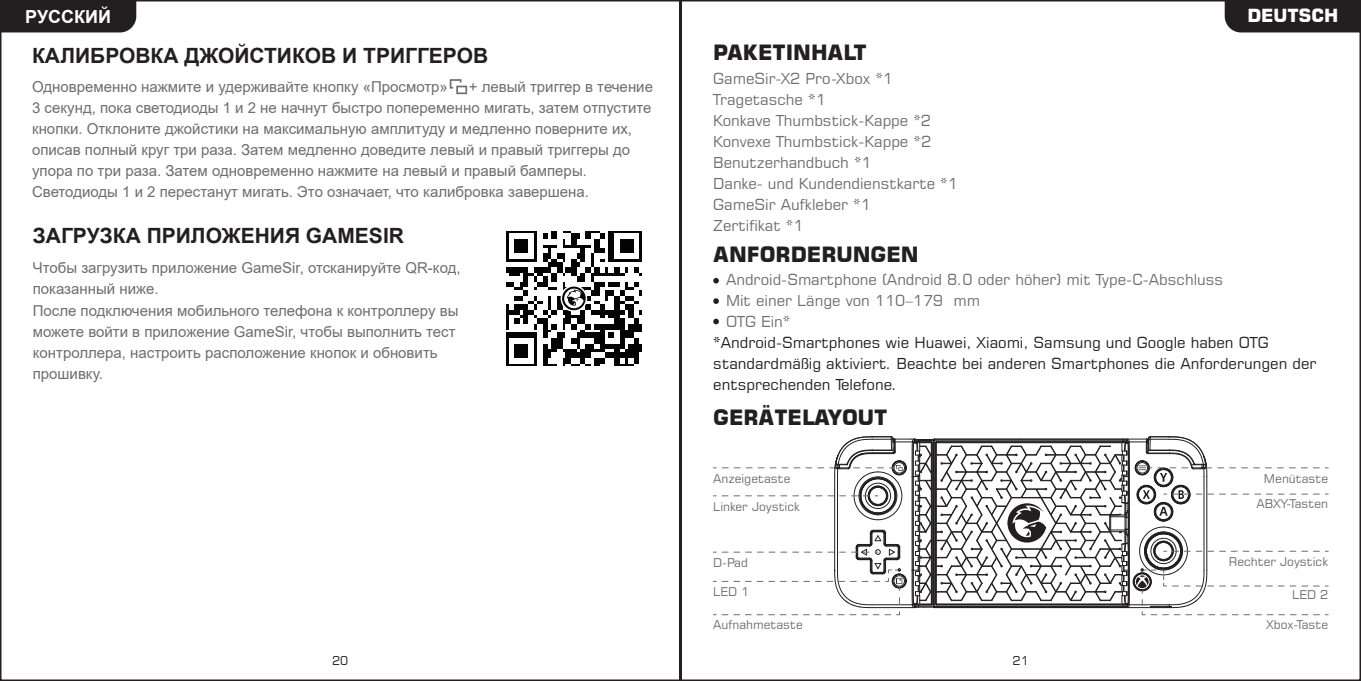
<style>
.page{position:relative;width:1361px;height:681px;background:#fff}
.page>*{position:absolute;margin:0;border:0;box-sizing:border-box;transform-origin:0 0}
.t1{font:700 21px "Arial";color:#231f20}
.t2{font:700 21px "Square 721 BT";color:#231f20}
.t3{font:700 18px "Arial";color:#fff}
.t4{font:700 18px "Square 721 BT";color:#fff}
.t5{font:15px/21px "Arial";color:#6d6e71}
.t6{font:15px/21px "Square 721 BT";color:#6d6e71}
.t7{font:15px/21px "Square 721 BT";color:#231f20}
.t8{font:12px/24.3px "Square 721 BT";color:#6d6e71;text-align:right}
.t9{font:12px "Square 721 BT";color:#231f20}
</style>
<div class="page">
<svg style="left:713px;top:277px;width:606px;height:403px"></svg>
<div style="left:1224px;top:0;width:137px;height:32px;background:#231f20"></div>
<div style="left:0;top:0;width:682px;height:680px;border:3px solid #231f20"></div>
<div style="left:0;top:0;width:136px;height:32px;background:#231f20"></div>
<svg style="left:450px;top:79px;width:17px;height:15px"></svg>
<img style="left:506px;top:231px;width:136px;height:135px">
<svg style="left:561px;top:286px;width:25px;height:25px"></svg>
<div style="left:560px;top:285px;width:27px;height:26px;border:2px solid #fff;border-radius:50%"></div>
<svg style="left:564px;top:288px;width:19px;height:20px"></svg>
<p class="t3" style="left:25px;top:4px;width:88px">PУССКИЙ</p>
<p class="t4" style="left:1247px;top:8px;width:93px">DEUTSCH</p>
<h1 class="t1" style="left:32px;top:41px;width:457px">КАЛИБРОВКА ДЖОЙСТИКОВ И ТРИГГЕРОВ</h1>
<p class="t5" style="left:32px;top:76px;width:417px">Одновременно нажмите и удерживайте кнопку «Просмотр»</p>
<p class="t5" style="left:32px;top:76px;width:622px;text-indent:437px">+ левый триггер в течение 3 секунд, пока светодиоды 1 и 2 не начнут быстро попеременно мигать, затем отпустите кнопки. Отклоните джойстики на максимальную амплитуду и медленно поверните их, описав полный круг три раза. Затем медленно доведите левый и правый триггеры до упора по три раза. Затем одновременно нажмите на левый и правый бамперы.<br>Светодиоды 1 и 2 перестанут мигать. Это означает, что калибровка завершена.</p>
<h1 class="t1" style="left:33px;top:221px;width:373px">ЗАГРУЗКА ПРИЛОЖЕНИЯ GAMESIR</h1>
<p class="t5" style="left:33px;top:257px;width:429px">Чтобы загрузить приложение GameSir, отсканируйте QR-код, показанный ниже.<br>После подключения мобильного телефона к контроллеру вы можете войти в приложение GameSir, чтобы выполнить тест контроллера, настроить расположение кнопок и обновить прошивку.</p>
<h1 class="t2" style="left:713px;top:44px;width:155px">PAKETINHALT</h1>
<p class="t6" style="left:713px;top:69px;width:246px">GameSir-X2 Pro-Xbox *1<br>Tragetasche *1<br>Konkave Thumbstick-Kappe *2<br>Konvexe Thumbstick-Kappe *2<br>Benutzerhandbuch *1<br>Danke- und Kundendienstkarte *1<br>GameSir Aufkleber *1<br>Zertifikat *1</p>
<h1 class="t2" style="left:713px;top:245px;width:207px">ANFORDERUNGEN</h1>
<p class="t6" style="left:726px;top:270px;width:499px">Android-Smartphone (Android 8.0 oder höher) mit Type-C-Abschluss<br>Mit einer Länge von 110–179 mm<br>OTG Ein*</p>
<p class="t7" style="left:713px;top:333px;width:605px">*Android-Smartphones wie Huawei, Xiaomi, Samsung und Google haben OTG standardmäßig aktiviert. Beachte bei anderen Smartphones die Anforderungen der entsprechenden Telefone.</p>
<h1 class="t2" style="left:713px;top:409px;width:176px">GERÄTELAYOUT</h1>
<p class="t8" style="left:713px;top:467px;width:79px">Anzeigetaste</p>
<p class="t8" style="left:1256px;top:467px;width:73px">Menütaste<br>ABXY-Tasten</p>
<p class="t8" style="left:713px;top:495px;width:88px">Linker Joystick</p>
<p class="t8" style="left:713px;top:551px;width:36px">D-Pad</p>
<p class="t8" style="left:713px;top:580px;width:37px">LED 1</p>
<p class="t8" style="left:713px;top:614px;width:91px">Aufnahmetaste</p>
<p class="t8" style="left:1229px;top:550px;width:101px">Rechter Joystick</p>
<p class="t8" style="left:1292px;top:583px;width:37px">LED 2</p>
<p class="t8" style="left:1266px;top:614px;width:63px">Xbox-Taste</p>
<p class="t9" style="left:332px;top:655px;width:18px">20</p>
<p class="t9" style="left:1012px;top:655px;width:18px">21</p>
</div>
